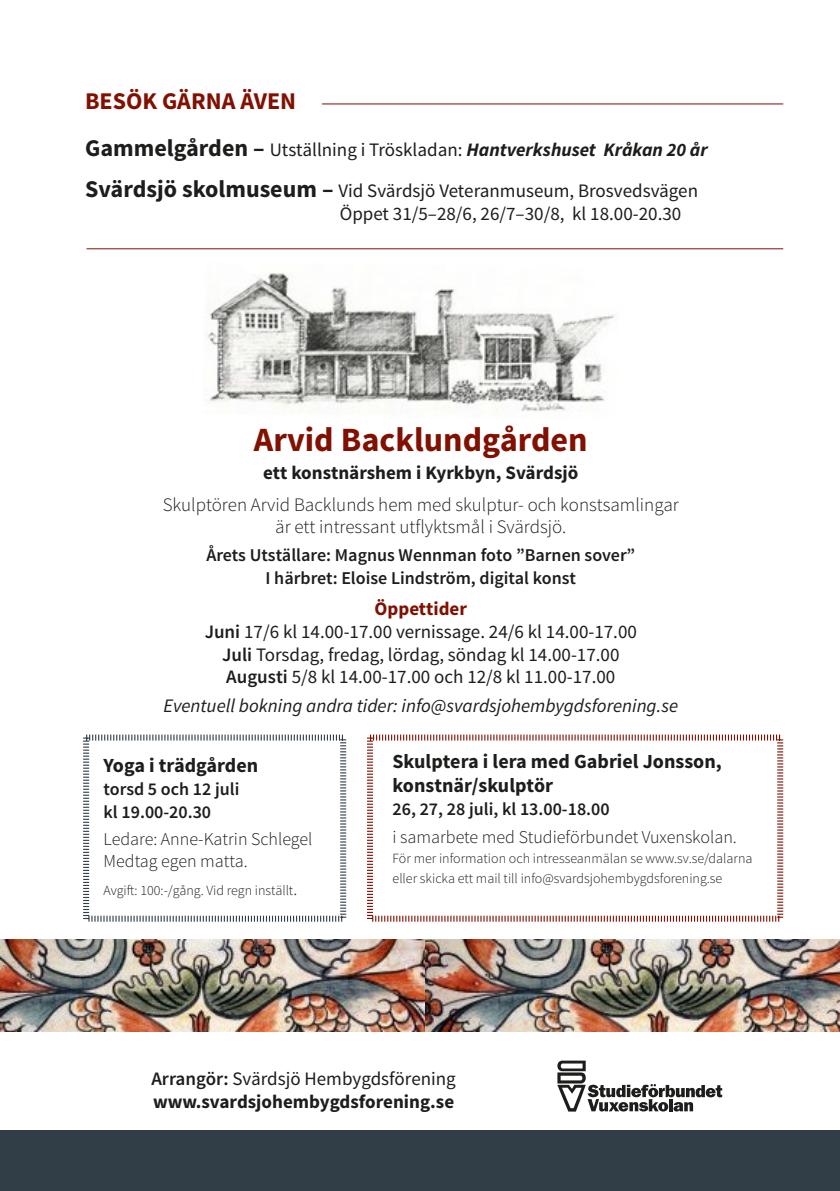
<style>
.page{position:relative;width:840px;height:1191px;background:#fff}
.page>*{position:absolute;margin:0;border:0;box-sizing:border-box;transform-origin:0 0}
.t1{font:700 34px "Source Sans Pro";color:#811001}
.t2{font:700 24px "Source Sans Pro";color:#811001}
.t3{font:700 20px/24px "Source Sans Pro";color:#1d1d1b}
.t4{font:19px/22.8px "Source Sans Pro";color:#1d1d1b;text-align:center}
.t5{font:700 19px/22.8px "Source Sans Pro";color:#1d1d1b}
.t6{font:300 19px/22.8px "Source Sans Pro";color:#1d1d1b;text-align:center}
.t7{font:italic 700 19px "Source Sans Pro";color:#1d1d1b}
.t8{font:italic 19px "Source Sans Pro";color:#1d1d1b}
.t9{font:600 18px/22.8px "Source Sans Pro";color:#1d1d1b;text-align:center}
.t10{font:300 18px/22px "Source Sans Pro";color:#1d1d1b}
.t11{font:300 14px/20px "Source Sans Pro";color:#1d1d1b}
.s1{font-style:normal;font-size:24px}
.s2{font-weight:400;font-style:normal}
.s3{font-weight:700;font-size:24px}
.s4{font-weight:700;color:#811001}
.s5{font-weight:600}
.s6{font-size:18px}
.s7{font-weight:400}
</style>
<div class="page">
<svg style="left:83px;top:734px;width:264px;height:188px"></svg>
<img style="left:205px;top:273px;width:410px;height:139px">
<img style="left:0;top:939px;width:425px;height:92px">
<img style="left:425px;top:939px;width:414px;height:92px">
<div style="left:0;top:1130px;width:839px;height:61px;background:#313d47"></div>
<hr style="left:322px;top:103px;width:460px;height:1px;background:#811001">
<svg style="left:557px;top:1060px;width:164px;height:51px"></svg>
<svg style="left:367px;top:734px;width:416px;height:188px"></svg>
<hr style="left:86px;top:248px;width:696px;height:1px;background:#811001">
<p class="t2" style="left:85px;top:85px;width:212px">BESÖK GÄRNA ÄVEN</p>
<p class="t7" style="left:85px;top:137px;width:623px"><span class="s1">Gammelgården –</span> <span class="s2">Utställning i Tröskladan:</span> Hantverkshuset Kråkan 20 år</p>
<p class="t4" style="left:339px;top:180px;width:359px;text-align:left;text-indent:-254px"><span class="s3">Svärdsjö skolmuseum –</span> Vid Svärdsjö Veteranmuseum, Brosvedsvägen<br>Öppet 31/5–28/6, 26/7–30/8, kl 18.00-20.30</p>
<h1 class="t1" style="left:254px;top:418px;width:335px">Arvid Backlundgården</h1>
<p class="t5" style="left:263px;top:462px;width:316px">ett konstnärshem i Kyrkbyn, Svärdsjö</p>
<p class="t6" style="left:163px;top:493px;width:517px">Skulptören Arvid Backlunds hem med skulptur- och konstsamlingar är ett intressant utflyktsmål i Svärdsjö.</p>
<p class="t9" style="left:206px;top:544px;width:430px">Årets Utställare: Magnus Wennman foto ”Barnen sover”<br>I härbret: Eloise Lindström, digital konst</p>
<p class="t4" style="left:205px;top:597px;width:433px"><span class="s4">Öppettider<br></span><span class="s5">Juni</span> 17/6 kl 14.00-17.00 vernissage. 24/6 kl 14.00-17.00<br><span class="s5">Juli</span> Torsdag, fredag, lördag, söndag kl 14.00-17.00<br><span class="s5">Augusti</span> 5/8 kl 14.00-17.00 och 12/8 kl 11.00-17.00</p>
<p class="t8" style="left:163px;top:694px;width:516px">Eventuell bokning andra tider: info@svardsjohembygdsforening.se</p>
<p class="t3" style="left:103px;top:754px;width:156px">Yoga i trädgården</p>
<p class="t9" style="left:103px;top:778px;width:137px;text-align:left">torsd 5 och 12 juli kl 19.00-20.30</p>
<p class="t10" style="left:103px;top:828px;width:210px">Ledare: Anne-Katrin Schlegel<br>Medtag egen matta.</p>
<p class="t11" style="left:103px;top:880px;width:195px">Avgift: 100:-/gång. Vid regn inställt<span class="s6">.</span></p>
<p class="t3" style="left:392px;top:750px;width:330px">Skulptera i lera med Gabriel Jonsson, konstnär/skulptör</p>
<p class="t9" style="left:392px;top:798px;width:218px">26, 27, 28 juli, kl 13.00-18.00</p>
<p class="t10" style="left:392px;top:826px;width:345px">i samarbete med Studieförbundet Vuxenskolan.</p>
<p class="t11" style="left:392px;top:848px;width:361px">För mer information och intresseanmälan se www.sv.se/dalarna eller skicka ett mail till info@svardsjohembygdsforening.se</p>
<p class="t5" style="left:151px;top:1067px;width:306px"><span class="s5">Arrangör:</span> <span class="s7">Svärdsjö Hembygdsförening </span>www.svardsjohembygdsforening.se</p>
</div>
